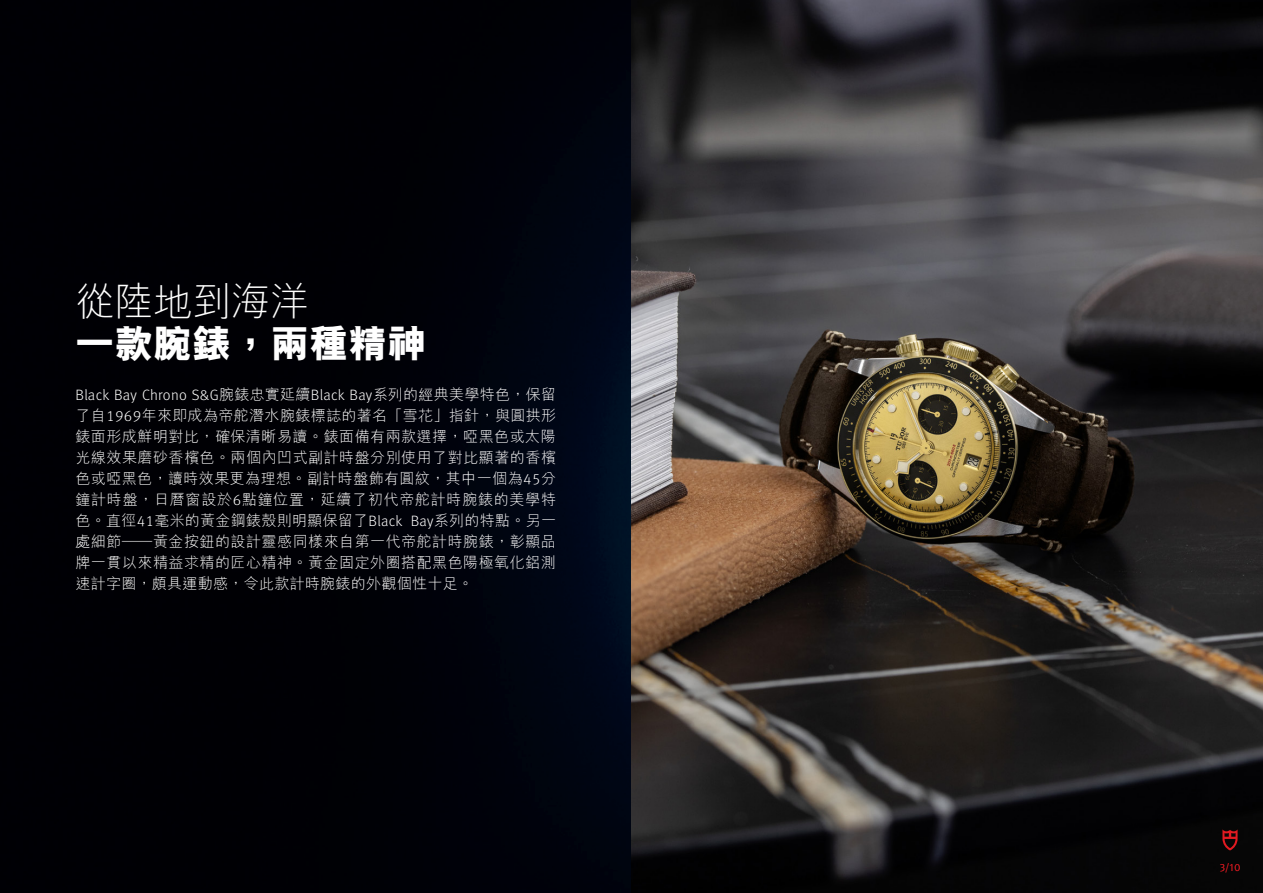
<style>
.page{position:relative;width:1263px;height:893px;background:#fff}
.page>*{position:absolute;margin:0;border:0;box-sizing:border-box;transform-origin:0 0}
._2017_Titre{font:800 39px "M Hei HK";color:#fff}
._2017_Titre-2{font:300 39px "M Hei HK";color:#fff}
._2017_Titre-3{font:300 15px/21px "M Hei HK";letter-spacing:.025em;color:#fff;text-align:justify}
.t1{font:300 10.5px "Meta Pro";color:#e21a21}
.s1{font-family:"Meta Pro"}
</style>
<div class="page">
<img style="left:0;top:0;width:1263px;height:893px">
<svg style="left:1222px;top:829px;width:15px;height:21px"></svg>
<p class="_2017_Titre-2" style="left:75px;top:274px;width:236px">從陸地到海洋</p>
<p class="_2017_Titre" style="left:75px;top:317px;width:353px">一款腕錶，兩種精神</p>
<p class="_2017_Titre-3" style="left:75px;top:383px;width:482px"><span class="s1">Black Bay Chrono S&amp;G</span>腕錶忠實延續<span class="s1">Black Bay</span>系列的經典美學特色，保留了自<span class="s1">1969</span>年來即成為帝舵潛水腕錶標誌的著名「雪花」指針，與圓拱形錶面形成鮮明對比，確保清晰易讀。錶面備有兩款選擇，啞黑色或太陽光線效果磨砂香檳色。兩個內凹式副計時盤分別使用了對比顯著的香檳色或啞黑色，讀時效果更為理想。副計時盤飾有圓紋，其中一個為<span class="s1">45</span>分鐘計時盤，日曆窗設於<span class="s1">6</span>點鐘位置，延續了初代帝舵計時腕錶的美學特色。直徑<span class="s1">41</span>毫米的黃金鋼錶殼則明顯保留了<span class="s1">Black Bay</span>系列的特點。另一處細節─黃金按鈕的設計靈感同樣來自第一代帝舵計時腕錶，彰顯品牌一貫以來精益求精的匠心精神。黃金固定外圈搭配黑色陽極氧化鋁測速計字圈，頗具運動感，令此款計時腕錶的外觀個性十足。</p>
<p class="t1" style="left:1220px;top:860px;width:22px">3/10</p>
</div>
